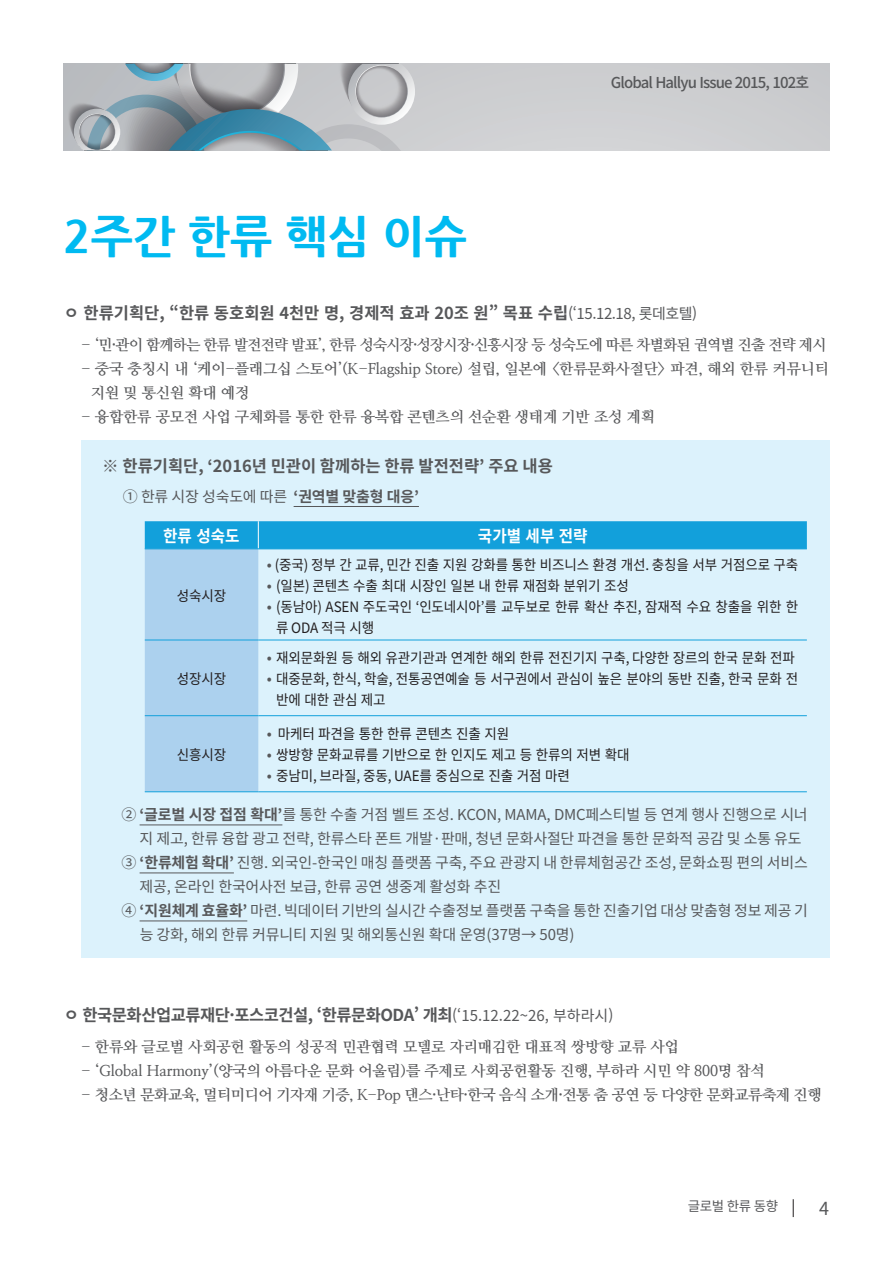
<style>
.page{position:relative;width:893px;height:1263px;background:#fff}
.page>*{position:absolute;margin:0;border:0;box-sizing:border-box;transform-origin:0 0}
.t1{font:800 45px "Nanum Gothic";color:#00baf1}
.t2{font:18px "Noto Sans CJ Kkr";color:#57585a}
.t3{font:700 16.5px "Noto Sans CJ Kkr";color:#57585a}
.t4{font:700 16.5px "Noto Sans CJ Kkr";letter-spacing:-.03em;color:#57585a}
.t5{font:700 16.5px "Noto Sans CJ Kkr";color:#fff;scale:.95 1}
.t6{font:15px "Noto Sans CJ Kkr";letter-spacing:-.01em;color:#57585a}
.t7{font:700 15px/24px "Nanum Myeongjo";letter-spacing:-.01em;color:#57585a}
.t8{font:700 15px "Nanum Myeongjo";letter-spacing:-.04em;color:#57585a}
.t9{font:700 15px "Nanum Myeongjo";letter-spacing:-.03em;color:#57585a}
.t10{font:500 15px "Noto Sans CJ Kkr";letter-spacing:-.06em;color:#57585a}
.t11{font:14.25px/21px "Noto Sans CJ Kkr";letter-spacing:-.01em;color:#231f20;scale:.95 1}
.t12{font:13.5px "Noto Sans CJ Kkr";letter-spacing:-.04em;color:#57585a}
.s1{font-weight:400;font-size:15px}
.s2{font-weight:700}
.s3{font-size:15px;color:#57585a}
</style>
<div class="page">
<div style="left:64px;top:64px;width:765px;height:86px;background:#cdced0"></div>
<svg style="left:67px;top:64px;width:348px;height:86px"></svg>
<svg style="left:793px;top:1199px;width:1px;height:18px"></svg>
<div style="left:81px;top:440px;width:748px;height:518px;background:#dcf2fc"></div>
<hr style="left:294px;top:506px;width:125px;height:1px;background:#57585a">
<hr style="left:140px;top:824px;width:142px;height:1px;background:#57585a">
<hr style="left:140px;top:872px;width:94px;height:1px;background:#57585a">
<hr style="left:140px;top:920px;width:107px;height:1px;background:#57585a">
<svg style="left:145px;top:521px;width:662px;height:270px"></svg>
<hr style="left:145px;top:548px;width:113px;height:1px;background:#12a0db">
<hr style="left:258px;top:548px;width:549px;height:1px;background:#12a0db">
<hr style="left:145px;top:640px;width:113px;height:1px;background:#12a0db">
<hr style="left:258px;top:640px;width:549px;height:1px;background:#12a0db">
<hr style="left:145px;top:715px;width:113px;height:1px;background:#12a0db">
<hr style="left:258px;top:715px;width:549px;height:1px;background:#12a0db">
<hr style="left:145px;top:791px;width:113px;height:1px;background:#12a0db">
<hr style="left:258px;top:791px;width:549px;height:1px;background:#12a0db">
<h1 class="t1" style="left:63px;top:212px;width:405px">2주간 한류 핵심 이슈</h1>
<p class="t10" style="left:611px;top:74px;width:200px">Global Hallyu Issue 2015, 102호</p>
<p class="t3" style="left:64px;top:304px;width:635px">ㅇ 한류기획단, “한류 동호회원 4천만 명, 경제적 효과 20조 원” 목표 수립<span class="s1">(‘15.12.18, 롯데호텔)</span></p>
<p class="t8" style="left:81px;top:336px;width:747px">- ‘민·관이 함께하는 한류 발전전략 발표’, 한류 성숙시장·성장시장·신흥시장 등 성숙도에 따른 차별화된 권역별 진출 전략 제시</p>
<p class="t7" style="left:91px;top:357px;width:740px;text-indent:-10px">- 중국 충칭시 내 ‘케이-플래그십 스토어’(K-Flagship Store) 설립, 일본에 &lt;한류문화사절단&gt; 파견, 해외 한류 커뮤니티 지원 및 통신원 확대 예정</p>
<p class="t7" style="left:81px;top:405px;width:575px">- 융합한류 공모전 사업 구체화를 통한 한류 융복합 콘텐츠의 선순환 생태계 기반 조성 계획</p>
<p class="t3" style="left:102px;top:456px;width:452px">※ 한류기획단, ‘2016년 민관이 함께하는 한류 발전전략’ 주요 내용</p>
<p class="t6" style="left:123px;top:488px;width:297px">① 한류 시장 성숙도에 따른 <span class="s2">‘권역별 맞춤형 대응’</span></p>
<p class="t5" style="left:163px;top:527px;width:82px">한류 성숙도</p>
<p class="t5" style="left:478px;top:527px;width:117px">국가별 세부 전략</p>
<p class="t11" style="left:177px;top:585px;width:54px">성숙시장</p>
<p class="t11" style="left:177px;top:669px;width:54px">성장시장</p>
<p class="t11" style="left:267px;top:554px;width:561px"><span class="s3">•</span> (중국) 정부 간 교류, 민간 진출 지원 강화를 통한 비즈니스 환경 개선. 충칭을 서부 거점으로 구축</p>
<p class="t11" style="left:267px;top:575px;width:383px"><span class="s3">•</span> (일본) 콘텐츠 수출 최대 시장인 일본 내 한류 재점화 분위기 조성</p>
<p class="t11" style="left:276px;top:596px;width:551px;text-indent:-9px"><span class="s3">•</span> (동남아) ASEN 주도국인 ‘인도네시아’를 교두보로 한류 확산 추진, 잠재적 수요 창출을 위한 한 류 ODA 적극 시행</p>
<p class="t11" style="left:267px;top:648px;width:557px"><span class="s3">•</span> 재외문화원 등 해외 유관기관과 연계한 해외 한류 전진기지 구축, 다양한 장르의 한국 문화 전파</p>
<p class="t11" style="left:276px;top:669px;width:551px;text-indent:-9px"><span class="s3">•</span> 대중문화, 한식, 학술, 전통공연예술 등 서구권에서 관심이 높은 분야의 동반 진출, 한국 문화 전 반에 대한 관심 제고</p>
<p class="t11" style="left:267px;top:724px;width:257px"><span class="s3">•</span> 마케터 파견을 통한 한류 콘텐츠 진출 지원</p>
<p class="t11" style="left:267px;top:745px;width:383px"><span class="s3">•</span> 쌍방향 문화교류를 기반으로 한 인지도 제고 등 한류의 저변 확대</p>
<p class="t11" style="left:267px;top:766px;width:320px"><span class="s3">•</span> 중남미, 브라질, 중동, UAE를 중심으로 진출 거점 마련</p>
<p class="t6" style="left:122px;top:806px;width:688px">② <span class="s2">‘글로벌 시장 접점 확대’</span>를 통한 수출 거점 벨트 조성. KCON, MAMA, DMC페스티벌 등 연계 행사 진행으로 시너</p>
<p class="t6" style="left:140px;top:830px;width:663px">지 제고, 한류 융합 광고 전략, 한류스타 폰트 개발·판매, 청년 문화사절단 파견을 통한 문화적 공감 및 소통 유도</p>
<p class="t6" style="left:122px;top:854px;width:688px">③ <span class="s2">‘한류체험 확대’</span> 진행. 외국인-한국인 매칭 플랫폼 구축, 주요 관광지 내 한류체험공간 조성, 문화쇼핑 편의 서비스</p>
<p class="t6" style="left:140px;top:878px;width:363px">제공, 온라인 한국어사전 보급, 한류 공연 생중계 활성화 추진</p>
<p class="t6" style="left:122px;top:902px;width:688px">④ <span class="s2">‘지원체계 효율화’</span> 마련. 빅데이터 기반의 실시간 수출정보 플랫품 구축을 통한 진출기업 대상 맞춤형 정보 제공 기</p>
<p class="t6" style="left:140px;top:926px;width:436px">능 강화, 해외 한류 커뮤니티 지원 및 해외통신원 확대 운영(37명→ 50명)</p>
<p class="t11" style="left:177px;top:745px;width:54px">신흥시장</p>
<p class="t4" style="left:64px;top:1006px;width:551px">ㅇ 한국문화산업교류재단·포스코건설, ‘한류문화ODA’ 개최<span class="s1">(‘15.12.22~26, 부하라시)</span></p>
<p class="t7" style="left:81px;top:1035px;width:599px">- 한류와 글로벌 사회공헌 활동의 성공적 민관협력 모델로 자리매김한 대표적 쌍방향 교류 사업</p>
<p class="t7" style="left:81px;top:1059px;width:685px">- ‘Global Harmony’(양국의 아름다운 문화 어울림)를 주제로 사회공헌활동 진행, 부하라 시민 약 800명 참석</p>
<p class="t9" style="left:81px;top:1086px;width:742px">- 청소년 문화교육, 멀티미디어 기자재 기증, K-Pop 댄스·난타·한국 음식 소개·전통 춤 공연 등 다양한 문화교류축제 진행</p>
<p class="t12" style="left:688px;top:1198px;width:92px">글로벌 한류 동향</p>
<p class="t2" style="left:819px;top:1198px;width:11px">4</p>
</div>
